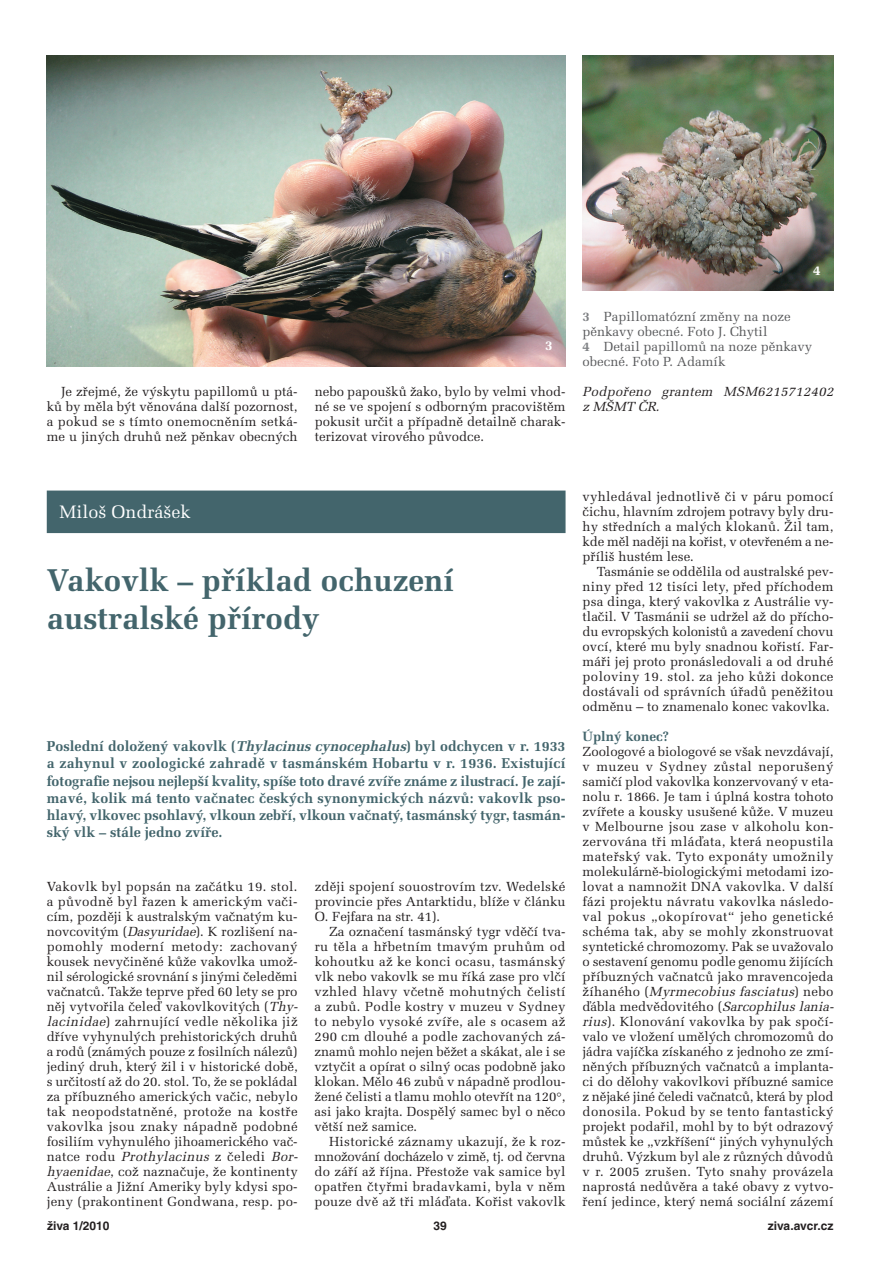
<style>
.page{position:relative;width:893px;height:1263px;background:#fff}
.page>*{position:absolute;margin:0;border:0;box-sizing:border-box;transform-origin:0 0}
.t1{font:700 31.5px/37.5px "Melior CE";color:#43656c}
.t2{font:18px "Melior CE";color:#fff}
.t3{font:700 14.25px/17.2px "Melior CE";letter-spacing:-.005em;color:#43656c;text-align:justify}
.t4{font:700 13.5px "Melior CE";color:#43656c}
.t5{font:700 13.5px "Melior CE";color:#fff}
.t6{font:13.2px/15px "Melior CE";letter-spacing:.005em;color:#231f20;text-align:justify}
.t7{font:13.2px/15px "Melior CE";color:#57585a}
.t8{font:italic 13.2px/15px "Melior CE";color:#231f20}
.t9{font:700 12px "Helvetica CE";color:#231f20}
.s1{font-weight:700;color:#808285}
.s2{font-style:italic}
</style>
<div class="page">
<div style="left:47px;top:491px;width:519px;height:42px;background:#43656c"></div>
<img style="left:583px;top:55px;width:250px;height:236px">
<img style="left:47px;top:55px;width:519px;height:311px">
<p class="t5" style="left:545px;top:341px;width:9px">3</p>
<p class="t5" style="left:813px;top:265px;width:9px">4</p>
<p class="t7" style="left:583px;top:311px;width:231px"><span class="s1">3</span> Papillomatózní změny na noze pěnkavy obecné. Foto J. Chytil<br><span class="s1">4</span> Detail papillomů na noze pěnkavy obecné. Foto P. Adamík</p>
<p class="t6" style="left:47px;top:386px;width:252px;text-indent:14px">Je zřejmé, že výskytu papillomů u ptá&shy;ků by měla být věnována další pozornost, a pokud se s tímto onemocněním setká&shy;me u jiných druhů než pěnkav obecných</p>
<p class="t6" style="left:315px;top:386px;width:252px">nebo papoušků žako, bylo by velmi vhod&shy;né se ve spojení s odborným pracovištěm pokusit určit a případně detailně charak&shy;terizovat virového původce.</p>
<p class="t8" style="left:583px;top:386px;width:255px">Podpořeno grantem MSM6215712402 zMŠMTČR.</p>
<h2 class="t2" style="left:60px;top:505px;width:132px">Miloš Ondrášek</h2>
<h1 class="t1" style="left:47px;top:566px;width:409px">Vakovlk – příklad ochuzení australské přírody</h1>
<p class="t3" style="left:47px;top:739px;width:520px">Poslední doložený vakovlk (<span class="s2">Thylacinuscynocephalus</span>) byl odchycen v r. 1933 a zahynul v zoologické zahradě v tasmánském Hobartu v r. 1936. Existující fotografie nejsou nejlepší kvality, spíše toto dravé zvíře známe z ilustrací. Je zají&shy;mavé, kolik má tento vačnatec českých synonymických názvů: vakovlk pso&shy;hlavý, vlkovec psohlavý, vlkoun zebří, vlkoun vačnatý, tasmánský tygr, tasmán&shy;ský vlk – stále jedno zvíře.</p>
<p class="t6" style="left:47px;top:881px;width:255px;text-align:left">Vakovlk byl popsán na začátku 19. stol. a původně byl řazen k americkým vači&shy;cím, později k australským vačnatým ku&shy;novcovitým (<span class="s2">Dasyuridae</span>). K rozlišení na&shy;pomohly moderní metody: zachovaný kousek nevyčiněné kůže vakovlka umož&shy;nil sérologické srovnání s jinými čeleděmi vačnatců. Takže teprve před 60 lety se pro něj vytvořila čeleď vakovlkovitých (<span class="s2">Thy&shy;lacinidae</span>) zahrnující vedle několika již dříve vyhynulých prehistorických druhů a rodů (známých pouze z fosilních nálezů) jediný druh, který žil i v historické době, s určitostí až do 20. stol. To, že se pokládal za příbuzného amerických vačic, nebylo tak neopodstatněné, protože na kostře vakovlka jsou znaky nápadně podobné fosiliím vyhynulého jihoamerického vač&shy;natce rodu <span class="s2">Prothylacinus</span> z čeledi <span class="s2">Bor&shy;hyaenidae</span>, což naznačuje, že kontinenty Austrálie a Jižní Ameriky byly kdysi spo&shy;jeny (prakontinent Gondwana, resp. po-</p>
<p class="t6" style="left:315px;top:881px;width:252px">zději spojení souostrovím tzv. Wedelské provincie přes Antarktidu, blíže v článku O. Fejfara na str. 41).</p>
<p class="t6" style="left:315px;top:926px;width:252px;text-indent:14px">Za označení tasmánský tygr vděčí tva&shy;ru těla a hřbetním tmavým pruhům od kohoutku až ke konci ocasu, tasmánský vlk nebo vakovlk se mu říká zase pro vlčí vzhled hlavy včetně mohutných čelistí a zubů. Podle kostry v muzeu v Sydney to nebylo vysoké zvíře, ale s ocasem až 290 cm dlouhé a podle zachovaných zá&shy;znamů mohlo nejen běžet a skákat, ale i se vztyčit a opírat o silný ocas podobně jako klokan. Mělo 46 zubů v nápadně prodlou&shy;žené čelisti a tlamu mohlo otevřít na 120°, asi jako krajta. Dospělý samec byl o něco větší než samice.</p>
<p class="t6" style="left:315px;top:1136px;width:252px;text-indent:14px">Historické záznamy ukazují, že k roz&shy;množování docházelo v zimě, tj. od června do září až října. Přestože vak samice byl opatřen čtyřmi bradavkami, byla v něm pouze dvě až tři mláďata. Kořist vakovlk</p>
<p class="t6" style="left:582px;top:491px;width:252px">vyhledával jednotlivě či v páru pomocí čichu, hlavním zdrojem potravy byly dru&shy;hy středních a malých klokanů. Žil tam, kde měl naději na kořist, v otevřeném a ne&shy;příliš hustém lese.</p>
<p class="t6" style="left:582px;top:566px;width:252px;text-indent:14px">Tasmánie se oddělila od australské pev&shy;niny před 12 tisíci lety, před příchodem psa dinga, který vakovlka z Austrálie vy&shy;tlačil. V Tasmánii se udržel až do přícho&shy;du evropských kolonistů a zavedení chovu ovcí, které mu byly snadnou kořistí. Far&shy;máři jej proto pronásledovali a od druhé poloviny 19. stol. za jeho kůži dokonce dostávali od správních úřadů peněžitou odměnu – to znamenalo konec vakovlka.</p>
<p class="t4" style="left:583px;top:732px;width:88px">Úplný konec?</p>
<p class="t6" style="left:583px;top:746px;width:255px;text-align:left">Zoologové a biologové se však nevzdávají, v muzeu v Sydney zůstal neporušený samičí plod vakovlka konzervovaný v eta&shy;nolu r. 1866. Je tam i úplná kostra tohoto zvířete a kousky usušené kůže. V muzeu v Melbourne jsou zase v alkoholu kon&shy;zervována tři mláďata, která neopustila mateřský vak. Tyto exponáty umožnily molekulárně-biologickými metodami izo&shy;lovat a namnožit DNA vakovlka. V další fázi projektu návratu vakovlka následo&shy;val pokus „okopírovat“ jeho genetické schéma tak, aby se mohly zkonstruovat syntetické chromozomy. Pak se uvažovalo o sestavení genomu podle genomu žijících příbuzných vačnatců jako mravencojeda ž í h a n é h o ( <span class="s2">Myrmecobius fasciatus</span>) n e b o ďábla medvědovitého (<span class="s2">Sarcophiluslania&shy;rius</span>). Klonování vakovlka by pak spočí&shy;valo ve vložení umělých chromozomů do jádra vajíčka získaného z jednoho ze zmí&shy;něných příbuzných vačnatců a implanta&shy;ci do dělohy vakovlkovi příbuzné samice z nějaké jiné čeledi vačnatců, která by plod donosila. Pokud by se tento fantastický projekt podařil, mohl by to být odrazový můstek ke „vzkříšení“ jiných vyhynulých druhů. Výzkum byl ale z různých důvodů v r. 2005 zrušen. Tyto snahy provázela naprostá nedůvěra a také obavy z vytvo&shy;ření jedince, který nemá sociální zázemí</p>
<p class="t9" style="left:47px;top:1221px;width:64px">živa 1/2010</p>
<p class="t9" style="left:433px;top:1221px;width:15px">39</p>
<p class="t9" style="left:768px;top:1221px;width:67px">ziva.avcr.cz</p>
</div>
